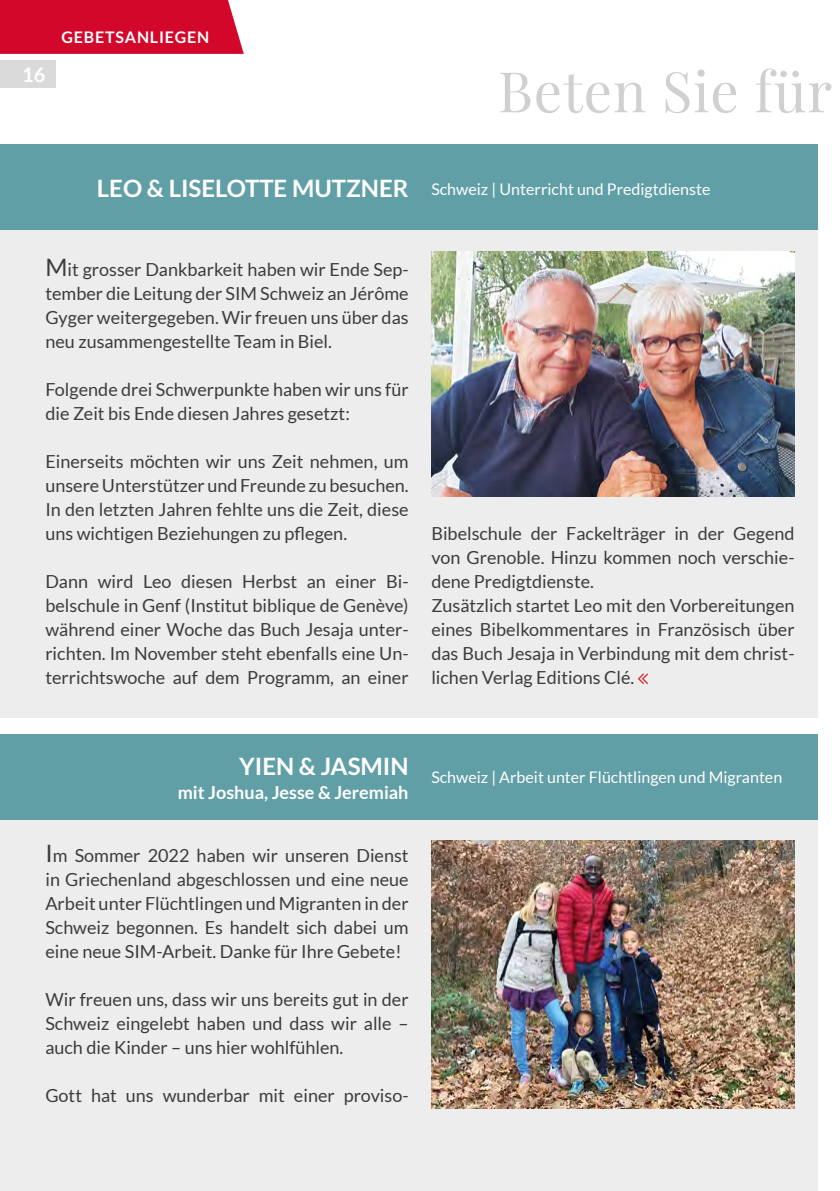
<style>
.page{position:relative;width:840px;height:1191px;background:#fff}
.page>*{position:absolute;margin:0;border:0;box-sizing:border-box;transform-origin:0 0}
.t1{font:56px "Playfair Display";letter-spacing:.015em;color:#d0d0d0}
.t2{font:700 24px "Lato";color:#fff}
.t3{font:700 20px "Lato";color:#fff}
.t4{font:18px/24px "Lato";color:#3c3c3b;text-align:justify}
.t5{font:700 18px "Lato";color:#fff}
.t6{font:16px "Lato";color:#fff}
.t7{font:700 16px "Lato";letter-spacing:.05em;color:#fff}
.s1{font-weight:700;font-size:24px}
.s2{font-size:24px}
</style>
<div class="page">
<div style="left:0;top:60px;width:55px;height:28px;background:#dadada"></div>
<div style="left:0;top:0;width:243px;height:54px;background:#d3072a"></div>
<div style="left:0;top:734px;width:816px;height:457px;background:#ededed"></div>
<div style="left:0;top:734px;width:816px;height:85px;background:#619fa7"></div>
<div style="left:0;top:144px;width:816px;height:573px;background:#ededed"></div>
<div style="left:0;top:144px;width:816px;height:85px;background:#619fa7"></div>
<svg style="left:637px;top:673px;width:10px;height:11px"></svg>
<img style="left:431px;top:252px;width:363px;height:245px">
<img style="left:431px;top:840px;width:363px;height:268px">
<p class="t3" style="left:22px;top:63px;width:25px">16</p>
<p class="t7" style="left:62px;top:28px;width:149px">GEBETSANLIEGEN</p>
<h1 class="t1" style="left:497px;top:56px;width:335px">Beten Sie für</h1>
<p class="t6" style="left:97px;top:180px;width:614px"><span class="s1">LEO &amp; LISELOTTE MUTZNER</span> Schweiz | Unterricht und Predigtdienste</p>
<p class="t4" style="left:45px;top:257px;width:364px"><span class="s2">M</span>it grosser Dankbarkeit haben wir Ende Sep&shy;tember die Leitung der SIM Schweiz an Jérôme Gyger weitergegeben. Wir freuen uns über das neu zusammengestellte Team in Biel.</p>
<p class="t4" style="left:45px;top:377px;width:364px">Folgende drei Schwerpunkte haben wir uns für die Zeit bis Ende diesen Jahres gesetzt:</p>
<p class="t4" style="left:45px;top:449px;width:364px">Einerseits möchten wir uns Zeit nehmen, um unsere Unterstützer und Freunde zu besuchen.<br>In den letzten Jahren fehlte uns die Zeit, diese uns wichtigen Beziehungen zu pflegen.</p>
<p class="t4" style="left:45px;top:569px;width:364px">Dann wird Leo diesen Herbst an einer Bi&shy;belschule in Genf (Institut biblique de Genève) während einer Woche das Buch Jesaja unter&shy;richten. Im November steht ebenfalls eine Un&shy;terrichtswoche auf dem Programm, an einer</p>
<p class="t4" style="left:431px;top:521px;width:364px;text-align:left">Bibelschule der Fackelträger in der Gegend von Grenoble. Hinzu kommen noch verschie&shy;dene Predigtdienste.<br>Zusätzlich startet Leo mit den Vorbereitungen eines Bibelkommentares in Französisch über das Buch Jesaja in Verbindung mit dem christ&shy;lichen Verlag Editions Clé.</p>
<h2 class="t2" style="left:239px;top:752px;width:171px">YIEN &amp; JASMIN</h2>
<p class="t5" style="left:178px;top:782px;width:232px">mit Joshua, Jesse &amp; Jeremiah</p>
<p class="t4" style="left:45px;top:843px;width:364px"><span class="s2">I</span>m Sommer 2022 haben wir unseren Dienst in Griechenland abgeschlossen und eine neue Arbeit unter Flüchtlingen und Migranten in der Schweiz begonnen. Es handelt sich dabei um eine neue SIM-Arbeit. Danke für Ihre Gebete!</p>
<p class="t4" style="left:45px;top:987px;width:364px">Wir freuen uns, dass wir uns bereits gut in der Schweiz eingelebt haben und dass wir alle – auch die Kinder – uns hier wohlfühlen.</p>
<p class="t4" style="left:45px;top:1083px;width:364px">Gott hat uns wunderbar mit einer proviso-</p>
<p class="t6" style="left:431px;top:768px;width:352px">Schweiz | Arbeit unter Flüchtlingen und Migranten</p>
</div>
